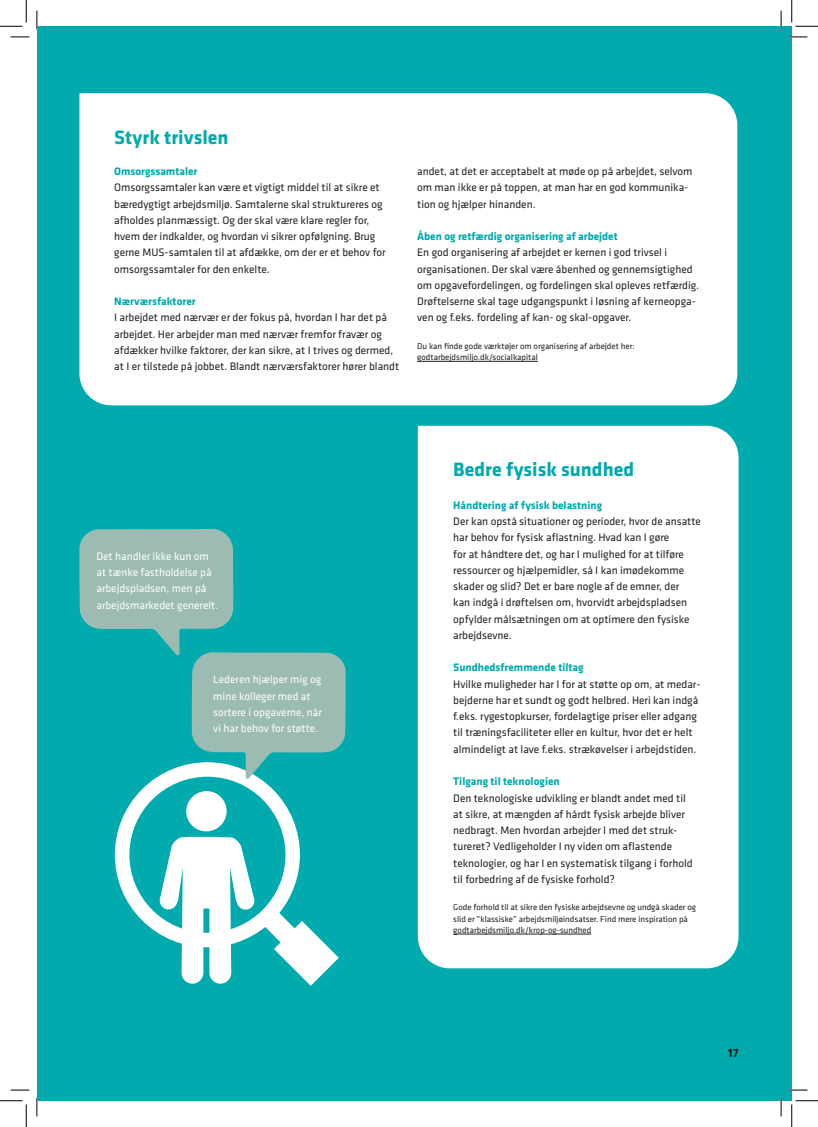
<style>
.page{position:relative;width:818px;height:1127px;background:#fff}
.page>*{position:absolute;margin:0;border:0;box-sizing:border-box;transform-origin:0 0}
.Faktaboks_rubrik{font:700 20px "Klavika";color:#00aaad}
.t1{font:700 12.5px "Klavika";color:#231f20}
.Faktaboks_bullet{font:11.25px/16.2px "Klavika";color:#231f20}
.Faktaboks_hvid-brød{font:11.25px/16.2px "Klavika";color:#fff}
.Faktaboks_kilde{font:8.75px/11.2px "Klavika";color:#231f20}
.s1{font-weight:700;color:#00aaad}
</style>
<div class="page">
<div style="left:37px;top:26px;width:755px;height:1074px;background:#00aaad"></div>
<div style="left:79px;top:93px;width:658px;height:312px;background:#fff"></div>
<div style="left:418px;top:425px;width:320px;height:543px;background:#fff"></div>
<hr style="left:453px;top:933px;width:138px;height:1px;background:#231f20">
<svg style="left:115px;top:779px;width:224px;height:206px"></svg>
<svg style="left:159px;top:790px;width:97px;height:193px"></svg>
<svg style="left:79px;top:528px;width:267px;height:251px"></svg>
<hr style="left:417px;top:361px;width:121px;height:1px;background:#231f20">
<svg style="left:11px;top:36px;width:18px;height:2px"></svg>
<svg style="left:788px;top:36px;width:19px;height:2px"></svg>
<svg style="left:11px;top:1089px;width:18px;height:1px"></svg>
<svg style="left:788px;top:1089px;width:19px;height:1px"></svg>
<svg style="left:36px;top:11px;width:2px;height:18px"></svg>
<svg style="left:36px;top:1097px;width:2px;height:18px"></svg>
<svg style="left:780px;top:11px;width:2px;height:18px"></svg>
<svg style="left:780px;top:1097px;width:2px;height:18px"></svg>
<svg style="left:0;top:0;width:27px;height:27px"></svg>
<svg style="left:0;top:1100px;width:27px;height:26px"></svg>
<svg style="left:791px;top:0;width:27px;height:27px"></svg>
<svg style="left:791px;top:1100px;width:27px;height:26px"></svg>
<p class="Faktaboks_rubrik" style="left:114px;top:126px;width:116px">Styrk trivslen</p>
<p class="Faktaboks_bullet" style="left:114px;top:163px;width:273px"><span class="s1">Omsorgssamtaler<br></span>Omsorgssamtaler kan være et vigtigt middel til at sikre et bæredygtigt arbejdsmiljø. Samtalerne skal struktureres og afholdes planmæssigt. Og der skal være klare regler for, hvem der indkalder, og hvordan vi sikrer opfølgning. Brug gerne MUS-samtalen til at afdække, om der er et behov for omsorgssamtaler for den enkelte.</p>
<p class="Faktaboks_bullet" style="left:114px;top:293px;width:287px"><span class="s1">Nærværsfaktorer<br></span>I arbejdet med nærvær er der fokus på, hvordan I har det på arbejdet. Her arbejder man med nærvær fremfor fravær og afdækker hvilke faktorer, der kan sikre, at I trives og dermed, at I er tilstede på jobbet. Blandt nærværsfaktorer hører blandt</p>
<p class="Faktaboks_bullet" style="left:417px;top:163px;width:277px">andet, at det er acceptabelt at møde op på arbejdet, selvom om man ikke er på toppen, at man har en god kommunika&shy;tion og hjælper hinanden.</p>
<p class="Faktaboks_bullet" style="left:417px;top:228px;width:283px"><span class="s1">Åben og retfærdig organisering af arbejdet<br></span>En god organisering af arbejdet er kernen i god trivsel i organisationen. Der skal være åbenhed og gennemsigtighed om opgavefordelingen, og fordelingen skal opleves retfærdig.<br>Drøftelserne skal tage udgangspunkt i løsning af kerneopga&shy;ven og f.eks. fordeling af kan- og skal-opgaver.</p>
<p class="Faktaboks_kilde" style="left:417px;top:340px;width:219px">Du kan finde gode værktøjer om organisering af arbejdet her:</p>
<p class="Faktaboks_kilde" style="left:417px;top:352px;width:122px">godtarbejdsmiljo.dk/socialkapital</p>
<p class="Faktaboks_hvid-brød" style="left:96px;top:548px;width:123px">Det handler ikke kun om at tænke fastholdelse på arbejdspladsen, men på arbejdsmarkedet generelt.</p>
<p class="Faktaboks_hvid-brød" style="left:213px;top:671px;width:110px">Lederen hjælper mig og mine kolleger med at sortere i opgaverne, når vi har behov for støtte.</p>
<p class="Faktaboks_rubrik" style="left:453px;top:458px;width:182px">Bedre fysisk sundhed</p>
<p class="Faktaboks_bullet" style="left:453px;top:497px;width:249px"><span class="s1">Håndtering af fysisk belastning<br></span>Der kan opstå situationer og perioder, hvor de ansatte har behov for fysisk aflastning. Hvad kan I gøre<br>for at håndtere det, og har I mulighed for at tilføre ressourcer og hjælpemidler, så I kan imødekomme skader og slid? Det er bare nogle af de emner, der<br>kan indgå i drøftelsen om, hvorvidt arbejdspladsen opfylder målsætningen om at optimere den fysiske arbejdsevne.</p>
<p class="Faktaboks_bullet" style="left:453px;top:659px;width:249px"><span class="s1">Sundhedsfremmende tiltag<br></span>Hvilke muligheder har I for at støtte op om, at medar&shy;bejderne har et sundt og godt helbred. Heri kan indgå f.eks. rygestopkurser, fordelagtige priser eller adgang til træningsfaciliteter eller en kultur, hvor det er helt almindeligt at lave f.eks. strækøvelser i arbejdstiden.</p>
<p class="Faktaboks_bullet" style="left:453px;top:773px;width:241px"><span class="s1">Tilgang til teknologien<br></span>Den teknologiske udvikling er blandt andet med til at sikre, at mængden af hårdt fysisk arbejde bliver nedbragt. Men hvordan arbejder I med det struk&shy;tureret? Vedligeholder I ny viden om aflastende teknologier, og har I en systematisk tilgang i forhold til forbedring af de fysiske forhold?</p>
<p class="Faktaboks_kilde" style="left:453px;top:901px;width:244px">Gode forhold til at sikre den fysiske arbejdsevne og undgå skader og slid er ”klassiske” arbejdsmiljøindsatser. Find mere inspiration på godtarbejdsmiljo.dk/krop-og-sundhed</p>
<p class="t1" style="left:728px;top:1045px;width:12px">17</p>
</div>
